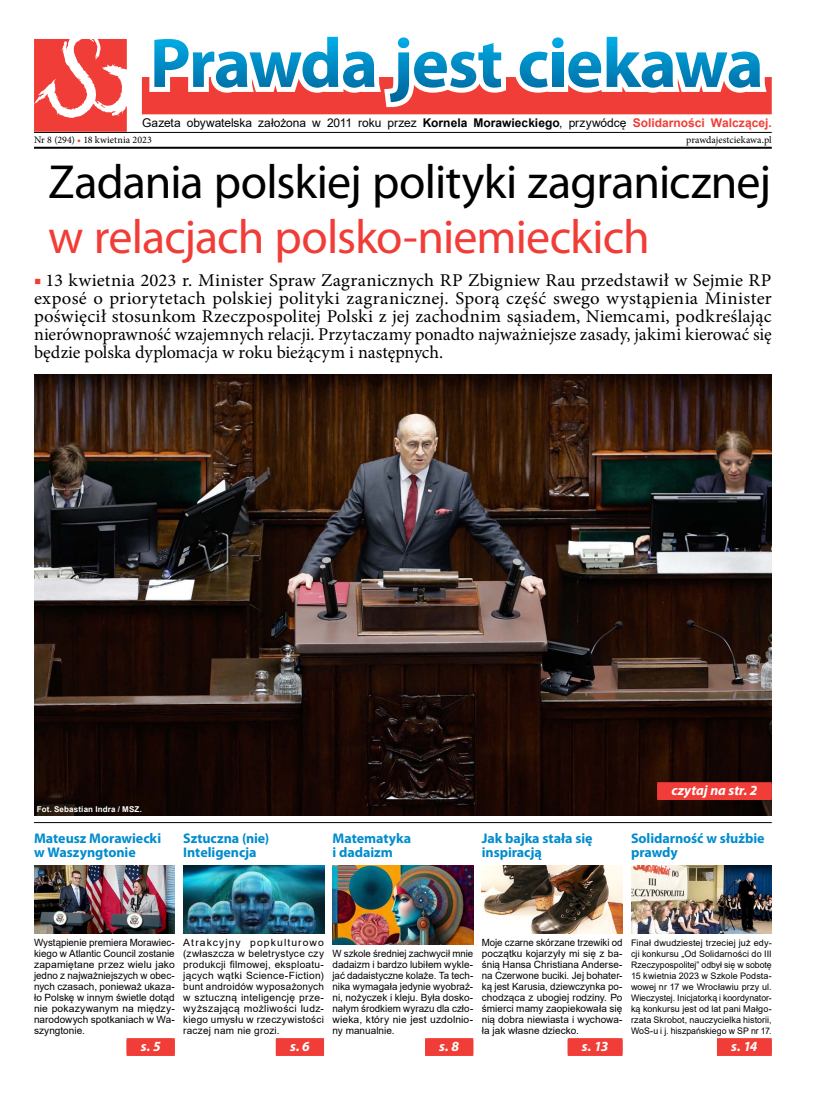
<style>
.page{position:relative;width:820px;height:1106px;background:#fff}
.page>*{position:absolute;margin:0;border:0;box-sizing:border-box;transform-origin:0 0}
.t1{font:48px "Myriad Pro";letter-spacing:-.02em;color:#000}
.t2{font:48px "Myriad Pro";letter-spacing:-.02em;color:#f13d37}
.t3{font:18px/18px "Minion Pro";letter-spacing:.005em;color:#000;text-align:justify;scale:1.04 1}
.t4{font:700 14px/14px "Myriad Pro";letter-spacing:-.005em;color:#008cce}
.t5{font:italic 700 14px "Myriad Pro";color:#fff}
.t6{font:12px "Arial";letter-spacing:-.005em;color:#000}
.t7{font:10px/11px "Arial";letter-spacing:.005em;color:#000;text-align:justify}
.t8{font:10px/11px "Arial";letter-spacing:.005em;color:#000;text-align:justify;scale:1.04 1}
.t9{font:10px "Minion Pro";letter-spacing:-.005em;color:#000}
.t10{font:9px/11px "Arial";letter-spacing:.005em;color:#000;text-align:justify}
.t11{font:700 8px "Arial";letter-spacing:.02em;color:#fff}
.s1{font-weight:700}
.s2{font-weight:700;color:#f13d37}
.s3{color:#f13d37}
</style>
<div class="page">
<hr style="left:34px;top:147px;width:737px;height:2px;background:#000">
<svg style="left:34px;top:39px;width:93px;height:93px"></svg>
<hr style="left:34px;top:132px;width:737px;height:1px;background:#000">
<svg style="left:142px;top:37px;width:629px;height:77px"></svg>
<hr style="left:34px;top:822px;width:737px;height:1px;background:#000">
<img style="left:34px;top:374px;width:737px;height:441px">
<div style="left:657px;top:782px;width:114px;height:16px;background:#f13d37"></div>
<div style="left:657px;top:784px;width:114px;height:16px;background:#f13d37"></div>
<div style="left:127px;top:1038px;width:48px;height:16px;background:#f2544f"></div>
<div style="left:127px;top:1039px;width:48px;height:16px;background:#f13d37"></div>
<img style="left:34px;top:865px;width:141px;height:68px">
<div style="left:276px;top:1038px;width:48px;height:16px;background:#f2544f"></div>
<div style="left:276px;top:1039px;width:48px;height:16px;background:#f13d37"></div>
<img style="left:183px;top:865px;width:141px;height:68px">
<div style="left:425px;top:1038px;width:48px;height:16px;background:#f2544f"></div>
<div style="left:425px;top:1039px;width:48px;height:16px;background:#f13d37"></div>
<img style="left:332px;top:865px;width:141px;height:79px">
<div style="left:567px;top:1038px;width:55px;height:16px;background:#f2544f"></div>
<div style="left:567px;top:1039px;width:55px;height:16px;background:#f13d37"></div>
<img style="left:481px;top:865px;width:141px;height:68px">
<div style="left:716px;top:1038px;width:55px;height:16px;background:#f2544f"></div>
<div style="left:716px;top:1039px;width:55px;height:16px;background:#f13d37"></div>
<img style="left:631px;top:865px;width:140px;height:68px">
<p class="t6" style="left:142px;top:114px;width:630px">Gazeta obywatelska założona w 2011 roku przez <span class="s1">Kornela Morawieckiego</span>, przywódcę <span class="s2">Solidarności Walczącej.</span></p>
<h1 class="t1" style="left:48px;top:152px;width:724px">Zadania polskiej polityki zagranicznej</h1>
<h1 class="t2" style="left:48px;top:207px;width:603px">w relacjach polsko-niemieckich</h1>
<p class="t3" style="left:34px;top:271px;width:710px"><span class="s3">■</span> 13 kwietnia 2023 r. Minister Spraw Zagranicznych RP Zbigniew Rau przedstawił w Sejmie RP exposé o priorytetach polskiej polityki zagranicznej. Sporą część swego wystąpienia Minister poświęcił stosunkom Rzeczpospolitej Polski z jej zachodnim sąsiadem, Niemcami, podkreślając nierównoprawność wzajemnych relacji. Przytaczamy ponadto najważniejsze zasady, jakimi kierować się będzie polska dyplomacja w roku bieżącym i następnych.</p>
<p class="t9" style="left:34px;top:133px;width:119px">Nr 8 (294) <span class="s3">•</span> 18 kwietnia 2023</p>
<p class="t9" style="left:686px;top:133px;width:87px">prawdajestciekawa.pl</p>
<p class="t11" style="left:37px;top:803px;width:107px">Fot. Sebastian Indra / MSZ.</p>
<h3 class="t4" style="left:34px;top:830px;width:129px">Mateusz Morawiecki w Waszyngtonie</h3>
<h3 class="t4" style="left:183px;top:830px;width:87px">Sztuczna (nie)<br>Inteligencja</h3>
<h3 class="t4" style="left:332px;top:830px;width:80px">Matematyka i dadaizm</h3>
<h3 class="t4" style="left:481px;top:830px;width:112px">Jak bajka stała się inspiracją</h3>
<h3 class="t5" style="left:671px;top:781px;width:88px">czytaj na str. 2</h3>
<h3 class="t4" style="left:630px;top:830px;width:135px">Solidarność w służbie prawdy</h3>
<p class="t7" style="left:34px;top:937px;width:142px">Wystąpienie premiera Morawiec&shy;kiego w Atlantic Council zostanie zapamiętane przez wielu jako jedno z najważniejszych w obec&shy;nych czasach, ponieważ ukaza&shy;ło Polskę w innym świetle dotąd nie pokazywanym na między&shy;narodowych spotkaniach w Wa&shy;szyngtonie.</p>
<h3 class="t5" style="left:141px;top:1037px;width:21px">s. 5</h3>
<p class="t8" style="left:183px;top:937px;width:137px">Atrakcyjny popkulturowo (zwłaszcza w beletrystyce czy produkcji filmowej, eksploatu&shy;jących wątki Science-Fiction) bunt androidów wyposażonych w sztuczną inteligencję prze&shy;wyższającą możliwości ludz&shy;kiego umysłu w rzeczywistości raczej nam nie grozi.</p>
<h3 class="t5" style="left:290px;top:1037px;width:21px">s. 6</h3>
<p class="t7" style="left:332px;top:948px;width:142px">W szkole średniej zachwycił mnie dadaizm i bardzo lubiłem wykle&shy;jać dadaistyczne kolaże. Ta tech&shy;nika wymagała jedynie wyobraź&shy;ni, nożyczek i kleju. Była dosko&shy;nałym środkiem wyrazu dla czło&shy;wieka, który nie jest uzdolnio&shy;ny manualnie.</p>
<h3 class="t5" style="left:439px;top:1037px;width:21px">s. 8</h3>
<p class="t7" style="left:481px;top:937px;width:142px">Moje czarne skórzane trzewiki od początku kojarzyły mi się z ba&shy;śnią Hansa Christiana Anderse&shy;na Czerwone buciki. Jej bohater&shy;ką jest Karusia, dziewczynka po&shy;chodząca z ubogiej rodziny. Po śmierci mamy zaopiekowała się nią dobra niewiasta i wychowa&shy;ła jak własne dziecko.</p>
<h3 class="t5" style="left:581px;top:1037px;width:28px">s. 13</h3>
<p class="t10" style="left:630px;top:937px;width:142px">Finał dwudziestej trzeciej już edy&shy;cji konkursu „Od Solidarności do III Rzeczypospolitej” odbył się w sobotę 15 kwietnia 2023 w Szkole Podsta&shy;wowej nr 17 we Wrocławiu przy ul.<br>Wieczystej. Inicjatorką i koordynator&shy;ką konkursu jest od lat pani Małgo&shy;rzata Skrobot, nauczycielka historii, WoS-u i j. hiszpańskiego w SP nr 17.</p>
<h3 class="t5" style="left:730px;top:1037px;width:28px">s. 14</h3>
</div>
